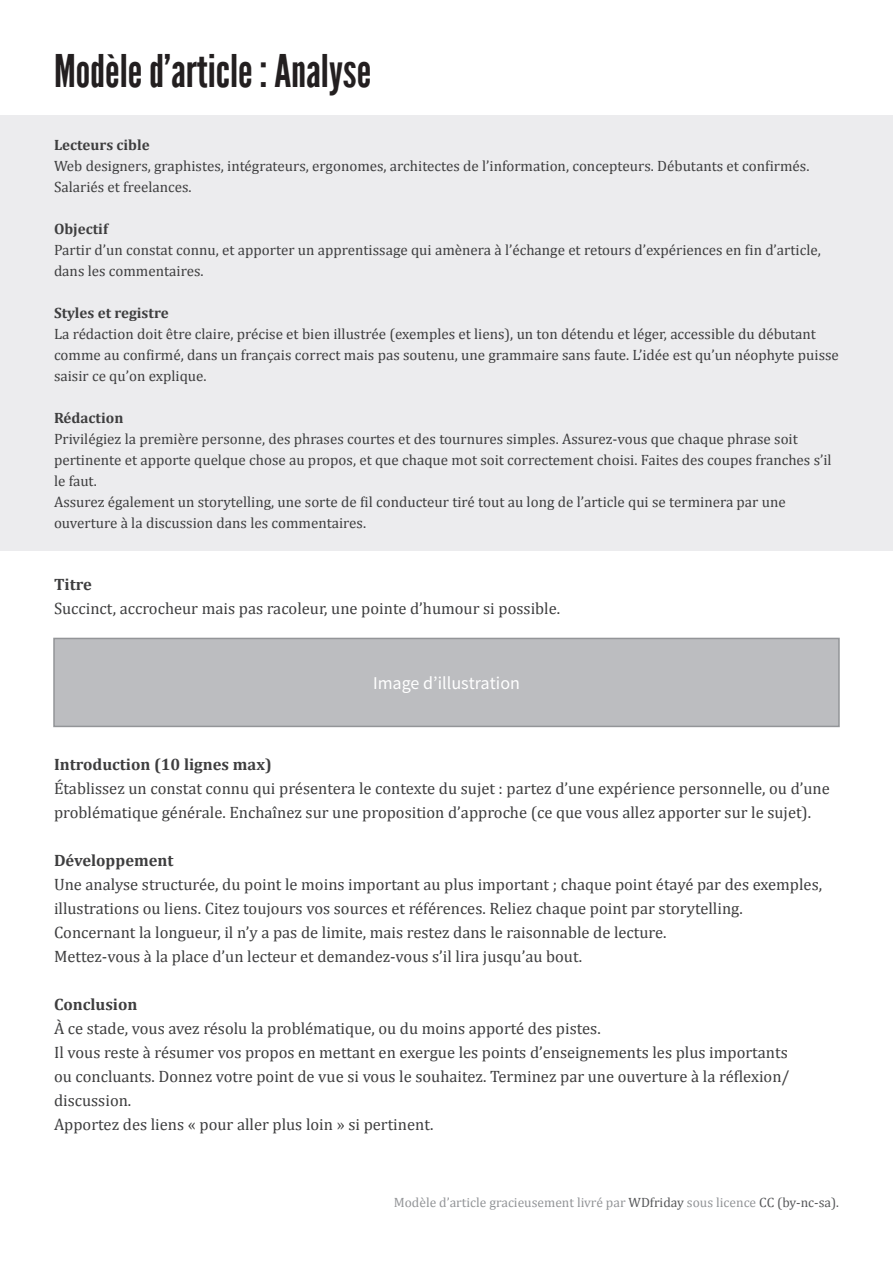
<style>
.page{position:relative;width:893px;height:1263px;background:#fff}
.page>*{position:absolute;margin:0;border:0;box-sizing:border-box;transform-origin:0 0}
.t1{font:45px "League Gothic";color:#231f20}
.t2{font:18px "Source Sans Pro";color:#fff}
.t3{font:16.5px/24px "Cambria";color:#3e3e3f}
.t4{font:700 16.5px "Cambria";color:#3e3e3f}
.t5{font:15px/21px "Cambria";color:#3e3e3f}
.t6{font:700 15px "Cambria";color:#3e3e3f}
.t7{font:13.5px "Cambria";color:#939598}
.s1{color:#57585a}
</style>
<div class="page">
<div style="left:0;top:116px;width:893px;height:435px;background:#ececee"></div>
<div style="left:54px;top:638px;width:785px;height:88px;background:#bcbdc0"></div>
<div style="left:53px;top:638px;width:787px;height:89px;border:2px solid #939598"></div>
<h1 class="t1" style="left:54px;top:45px;width:319px">Modèle d’article : Analyse</h1>
<p class="t6" style="left:54px;top:134px;width:97px">Lecteurs cible</p>
<p class="t5" style="left:54px;top:155px;width:757px">Web designers, graphistes, intégrateurs, ergonomes, architectes de l’information, concepteurs. Débutants et confirmés.<br>Salariés et freelances.</p>
<p class="t6" style="left:54px;top:218px;width:55px">Objectif</p>
<p class="t5" style="left:54px;top:239px;width:768px">Partir d’un constat connu, et apporter un apprentissage qui amènera à l’échange et retours d’expériences en fin d’article, dans les commentaires.</p>
<p class="t6" style="left:54px;top:302px;width:116px">Styles et registre</p>
<p class="t5" style="left:54px;top:323px;width:786px">La rédaction doit être claire, précise et bien illustrée (exemples et liens), un ton détendu et léger, accessible du débutant comme au confirmé, dans un français correct mais pas soutenu, une grammaire sans faute. L’idée est qu’un néophyte puisse saisir ce qu’on explique.</p>
<p class="t6" style="left:54px;top:407px;width:71px">Rédaction</p>
<p class="t5" style="left:54px;top:428px;width:779px">Privilégiez la première personne, des phrases courtes et des tournures simples. Assurez-vous que chaque phrase soit pertinente et apporte quelque chose au propos, et que chaque mot soit correctement choisi. Faites des coupes franches s’il le faut.<br>Assurez également un storytelling, une sorte de fil conducteur tiré tout au long de l’article qui se terminera par une ouverture à la discussion dans les commentaires.</p>
<p class="t4" style="left:54px;top:573px;width:39px">Titre</p>
<p class="t3" style="left:54px;top:596px;width:508px">Succinct, accrocheur mais pas racoleur, une pointe d’humour si possible.</p>
<p class="t2" style="left:373px;top:672px;width:148px">Image d’illustration</p>
<p class="t4" style="left:54px;top:752px;width:219px">Introduction (10 lignes max)</p>
<p class="t3" style="left:54px;top:776px;width:777px">Établissez un constat connu qui présentera le contexte du sujet : partez d’une expérience personnelle, ou d’une problématique générale. Enchaînez sur une proposition d’approche (ce que vous allez apporter sur le sujet).</p>
<p class="t4" style="left:54px;top:848px;width:121px">Développement</p>
<p class="t3" style="left:54px;top:872px;width:770px">Une analyse structurée, du point le moins important au plus important ; chaque point étayé par des exemples, illustrations ou liens. Citez toujours vos sources et références. Reliez chaque point par storytelling.<br>Concernant la longueur, il n’y a pas de limite, mais restez dans le raisonnable de lecture.<br>Mettez-vous à la place d’un lecteur et demandez-vous s’il lira jusqu’au bout.</p>
<p class="t4" style="left:54px;top:992px;width:85px">Conclusion</p>
<p class="t3" style="left:54px;top:1016px;width:737px">À ce stade, vous avez résolu la problématique, ou du moins apporté des pistes.<br>Il vous reste à résumer vos propos en mettant en exergue les points d’enseignements les plus importants ou concluants. Donnez votre point de vue si vous le souhaitez. Terminez par une ouverture à la réflexion/ discussion.<br>Apportez des liens « pour aller plus loin » si pertinent.</p>
<p class="t7" style="left:394px;top:1194px;width:447px">Modèle d’article gracieusement livré par <span class="s1">WDfriday</span> sous licence <span class="s1">CC (by-nc-sa).</span></p>
</div>
